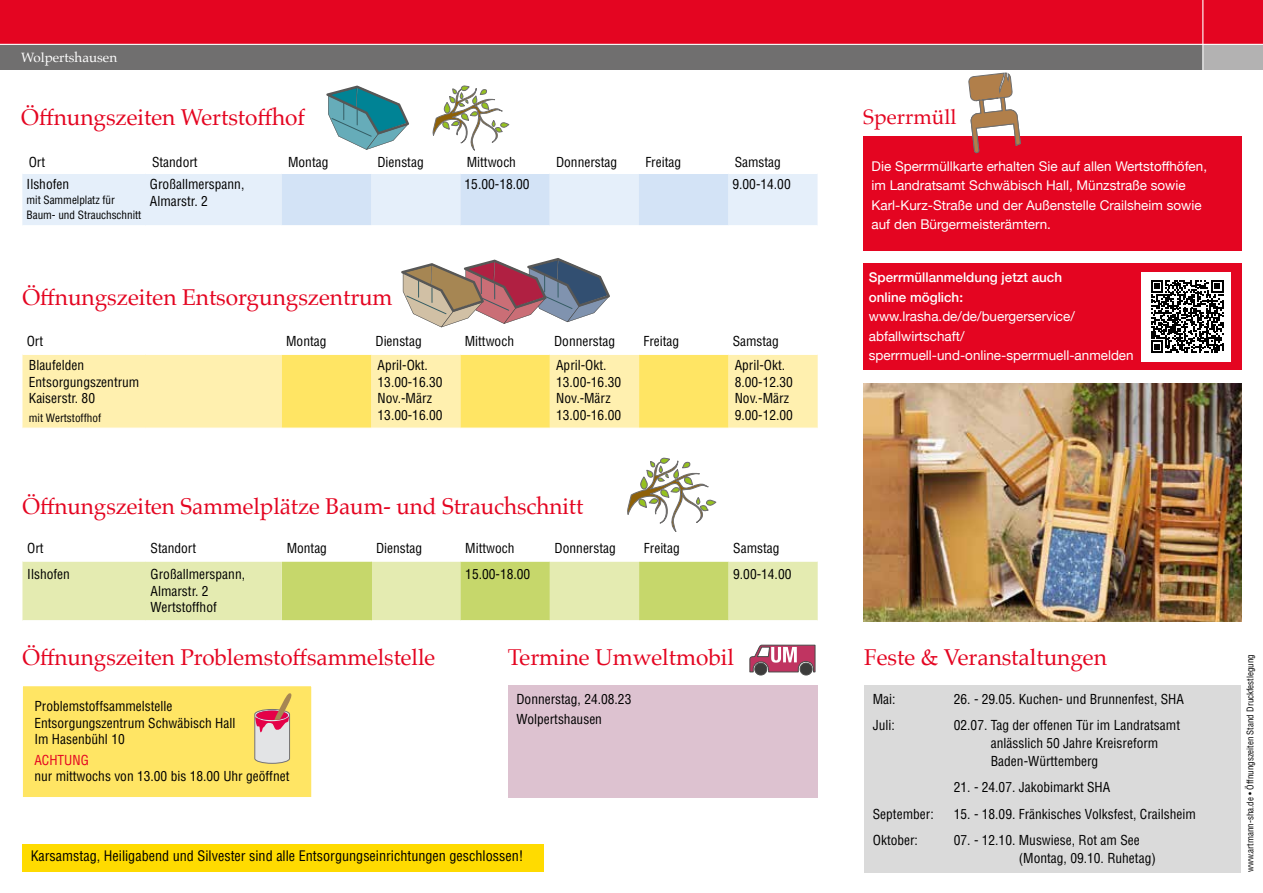
<style>
.page{position:relative;width:1263px;height:893px;background:#fff}
.page>*{position:absolute;margin:0;border:0;box-sizing:border-box;transform-origin:0 0}
.t1{font:22.8px "Palatino";letter-spacing:-.005em;color:#e40521}
.t2{font:20.85px "Palatino";color:#e40521}
.t3{font:condensed 14.1px "Helvetica LT Pro";color:#000}
.t4{font:condensed 13.5px/16.5px "Helvetica LT Pro";color:#000}
.t5{font:13.5px/19.4px "Helvetica Neue";color:#fff}
.t6{font:500 13.5px/19.4px "Helvetica Neue";color:#fff}
.t7{font:13.5px "Palatino";color:#fff}
.t8{font:condensed 13.5px "Helvetica LT Pro";color:#e40521}
.t9{font:condensed 11.25px/15px "Helvetica LT Pro";letter-spacing:-.005em;color:#000}
.t10{font:condensed 9px "Helvetica LT Pro";color:#000}
</style>
<div class="page">
<div style="left:0;top:0;width:1263px;height:45px;background:#e40521"></div>
<div style="left:0;top:44px;width:1263px;height:26px;background:#706f6f"></div>
<div style="left:1203px;top:45px;width:60px;height:25px;background:#b3b2b2"></div>
<hr style="left:1202px;top:0;width:1px;height:72px;background:#fff">
<hr style="left:0;top:44px;width:1263px;height:1px;background:#fff">
<div style="left:863px;top:136px;width:379px;height:115px;background:#e40521"></div>
<svg style="left:968px;top:72px;width:53px;height:81px"></svg>
<div style="left:22px;top:844px;width:522px;height:28px;background:#ffdb00"></div>
<div style="left:863px;top:264px;width:379px;height:106px;background:#e40521"></div>
<div style="left:1142px;top:272px;width:89px;height:89px;background:#fff"></div>
<svg style="left:1151px;top:280px;width:72px;height:73px"></svg>
<div style="left:22px;top:562px;width:796px;height:58px;background:#e4ebb1"></div>
<div style="left:282px;top:561px;width:89px;height:60px;background:#c6d76b"></div>
<svg style="left:460px;top:562px;width:268px;height:58px;background:#d0dd82"></svg>
<hr style="left:282px;top:561px;width:89px;height:1px;background:#fff">
<hr style="left:282px;top:620px;width:89px;height:1px;background:#fff">
<div style="left:22px;top:685px;width:290px;height:113px;background:#ffe564"></div>
<div style="left:21px;top:685px;width:292px;height:113px;border:1px solid #fff"></div>
<svg style="left:254px;top:693px;width:38px;height:71px"></svg>
<svg style="left:432px;top:85px;width:78px;height:66px"></svg>
<svg style="left:401px;top:258px;width:209px;height:69px"></svg>
<div style="left:22px;top:355px;width:796px;height:73px;background:#fff0af"></div>
<svg style="left:282px;top:355px;width:446px;height:177px"></svg>
<hr style="left:282px;top:428px;width:89px;height:1px;background:#fff">
<hr style="left:371px;top:428px;width:89px;height:1px;background:#fff">
<hr style="left:460px;top:428px;width:90px;height:1px;background:#fff">
<hr style="left:550px;top:428px;width:89px;height:1px;background:#fff">
<hr style="left:639px;top:428px;width:89px;height:1px;background:#fff">
<svg style="left:326px;top:86px;width:83px;height:64px"></svg>
<svg style="left:22px;top:174px;width:795px;height:51px;background:#deeaf8"></svg>
<div style="left:864px;top:685px;width:377px;height:187px;background:#dadada"></div>
<img style="left:863px;top:383px;width:379px;height:239px">
<div style="left:508px;top:685px;width:309px;height:113px;background:#ddc2d0"></div>
<div style="left:754px;top:663px;width:13px;height:12px;border:1px solid #4a4a49;border-radius:50%"></div>
<div style="left:800px;top:663px;width:12px;height:12px;border:1px solid #4a4a49;border-radius:50%"></div>
<svg style="left:749px;top:644px;width:67px;height:29px"></svg>
<p class="t7" style="left:21px;top:46px;width:97px">Wolpertshausen</p>
<h1 class="t1" style="left:21px;top:98px;width:285px">Öffnungszeiten Wertstoffhof</h1>
<p class="t4" style="left:29px;top:154px;width:18px">Ort</p>
<p class="t4" style="left:152px;top:154px;width:47px">Standort</p>
<p class="t4" style="left:288px;top:154px;width:42px">Montag</p>
<p class="t4" style="left:377px;top:154px;width:48px">Dienstag</p>
<p class="t4" style="left:467px;top:154px;width:51px">Mittwoch</p>
<p class="t4" style="left:556px;top:154px;width:63px">Donnerstag</p>
<p class="t4" style="left:645px;top:154px;width:37px">Freitag</p>
<p class="t4" style="left:735px;top:154px;width:48px">Samstag</p>
<p class="t4" style="left:27px;top:176px;width:44px">Ilshofen</p>
<p class="t9" style="left:27px;top:193px;width:116px">mit Sammelplatz für<br>Baum- und Strauchschnitt</p>
<p class="t4" style="left:150px;top:176px;width:96px">Großallmerspann,<br>Almarstr. 2</p>
<p class="t4" style="left:465px;top:176px;width:66px">15.00-18.00</p>
<p class="t4" style="left:732px;top:176px;width:60px">9.00-14.00</p>
<h1 class="t1" style="left:22px;top:279px;width:372px">Öffnungszeiten Entsorgungszentrum</h1>
<p class="t4" style="left:27px;top:333px;width:18px">Ort</p>
<p class="t4" style="left:286px;top:333px;width:42px">Montag</p>
<p class="t4" style="left:375px;top:333px;width:48px">Dienstag</p>
<p class="t4" style="left:465px;top:333px;width:51px">Mittwoch</p>
<p class="t4" style="left:554px;top:333px;width:63px">Donnerstag</p>
<p class="t4" style="left:643px;top:333px;width:37px">Freitag</p>
<p class="t4" style="left:733px;top:333px;width:48px">Samstag</p>
<p class="t4" style="left:29px;top:357px;width:112px">Blaufelden<br>Entsorgungszentrum<br>Kaiserstr. 80</p>
<p class="t9" style="left:29px;top:410px;width:74px">mit Wertstoffhof</p>
<p class="t4" style="left:378px;top:357px;width:66px">April-Okt.<br>13.00-16.30<br>Nov.-März<br>13.00-16.00</p>
<p class="t4" style="left:556px;top:357px;width:66px">April-Okt.<br>13.00-16.30<br>Nov.-März<br>13.00-16.00</p>
<p class="t4" style="left:735px;top:357px;width:60px">April-Okt.<br>8.00-12.30<br>Nov.-März<br>9.00-12.00</p>
<h1 class="t1" style="left:22px;top:487px;width:562px">Öffnungszeiten Sammelplätze Baum- und Strauchschnitt</h1>
<p class="t4" style="left:27px;top:539px;width:18px">Ort</p>
<p class="t4" style="left:151px;top:539px;width:47px">Standort</p>
<p class="t4" style="left:287px;top:539px;width:42px">Montag</p>
<p class="t4" style="left:376px;top:539px;width:48px">Dienstag</p>
<p class="t4" style="left:465px;top:539px;width:51px">Mittwoch</p>
<p class="t4" style="left:555px;top:539px;width:63px">Donnerstag</p>
<p class="t4" style="left:644px;top:539px;width:37px">Freitag</p>
<p class="t4" style="left:733px;top:539px;width:48px">Samstag</p>
<p class="t4" style="left:27px;top:566px;width:44px">Ilshofen</p>
<p class="t4" style="left:151px;top:566px;width:96px">Großallmerspann,<br>Almarstr. 2<br>Wertstoffhof</p>
<p class="t4" style="left:465px;top:566px;width:66px">15.00-18.00</p>
<p class="t4" style="left:733px;top:566px;width:60px">9.00-14.00</p>
<h1 class="t1" style="left:22px;top:638px;width:414px">Öffnungszeiten Problemstoffsammelstelle</h1>
<p class="t4" style="left:34px;top:698px;width:202px">Problemstoffsammelstelle<br>Entsorgungszentrum Schwäbisch Hall<br>Im Hasenbühl 10</p>
<p class="t8" style="left:34px;top:752px;width:56px">ACHTUNG</p>
<p class="t4" style="left:34px;top:768px;width:257px">nur mittwochs von 13.00 bis 18.00 Uhr geöffnet</p>
<h1 class="t1" style="left:508px;top:638px;width:228px">Termine Umweltmobil</h1>
<p class="t4" style="left:516px;top:689px;width:117px;line-height:20.1px">Donnerstag, 24.08.23<br>Wolpertshausen</p>
<p class="t3" style="left:31px;top:847px;width:494px">Karsamstag, Heiligabend und Silvester sind alle Entsorgungseinrichtungen geschlossen!</p>
<h2 class="t2" style="left:863px;top:99px;width:95px">Sperrmüll</h2>
<p class="t5" style="left:872px;top:157px;width:337px">Die Sperrmüllkarte erhalten Sie auf allen Wertstoffhöfen, im Landratsamt Schwäbisch Hall, Münzstraße sowie Karl-Kurz-Straße und der Außenstelle Crailsheim sowie auf den Bürgermeisterämtern.</p>
<p class="t6" style="left:869px;top:267px;width:195px">Sperrmüllanmeldung jetzt auch online möglich:</p>
<p class="t5" style="left:869px;top:308px;width:266px">www.lrasha.de/de/buergerservice/ abfallwirtschaft/ sperrmuell-und-online-sperrmuell-anmelden</p>
<h1 class="t1" style="left:864px;top:638px;width:244px">Feste &amp; Veranstaltungen</h1>
<p class="t4" style="left:873px;top:690px;width:24px">Mai:</p>
<p class="t4" style="left:954px;top:690px;width:232px">26. - 29.05. Kuchen- und Brunnenfest, SHA</p>
<p class="t4" style="left:873px;top:717px;width:24px">Juli:</p>
<p class="t4" style="left:991px;top:716px;width:191px;line-height:17.9px;text-indent:-37px">02.07. Tag der offenen Tür im Landratsamt anlässlich 50 Jahre Kreisreform<br>Baden-Württemberg</p>
<p class="t4" style="left:954px;top:779px;width:158px">21. - 24.07. Jakobimarkt SHA</p>
<p class="t4" style="left:873px;top:805px;width:62px">September:</p>
<p class="t4" style="left:954px;top:805px;width:244px">15. - 18.09. Fränkisches Volksfest, Crailsheim</p>
<p class="t4" style="left:873px;top:832px;width:47px">Oktober:</p>
<p class="t4" style="left:1019px;top:831px;width:139px;line-height:17.9px;text-indent:-65px">07. - 12.10. Muswiese, Rot am See (Montag, 09.10. Ruhetag)</p>
<p class="t10" style="left:1244px;top:872px;width:220px;rotate:-90deg">www.artmann-sha.de • Öffnungszeiten Stand Druckfestlegung</p>
</div>
